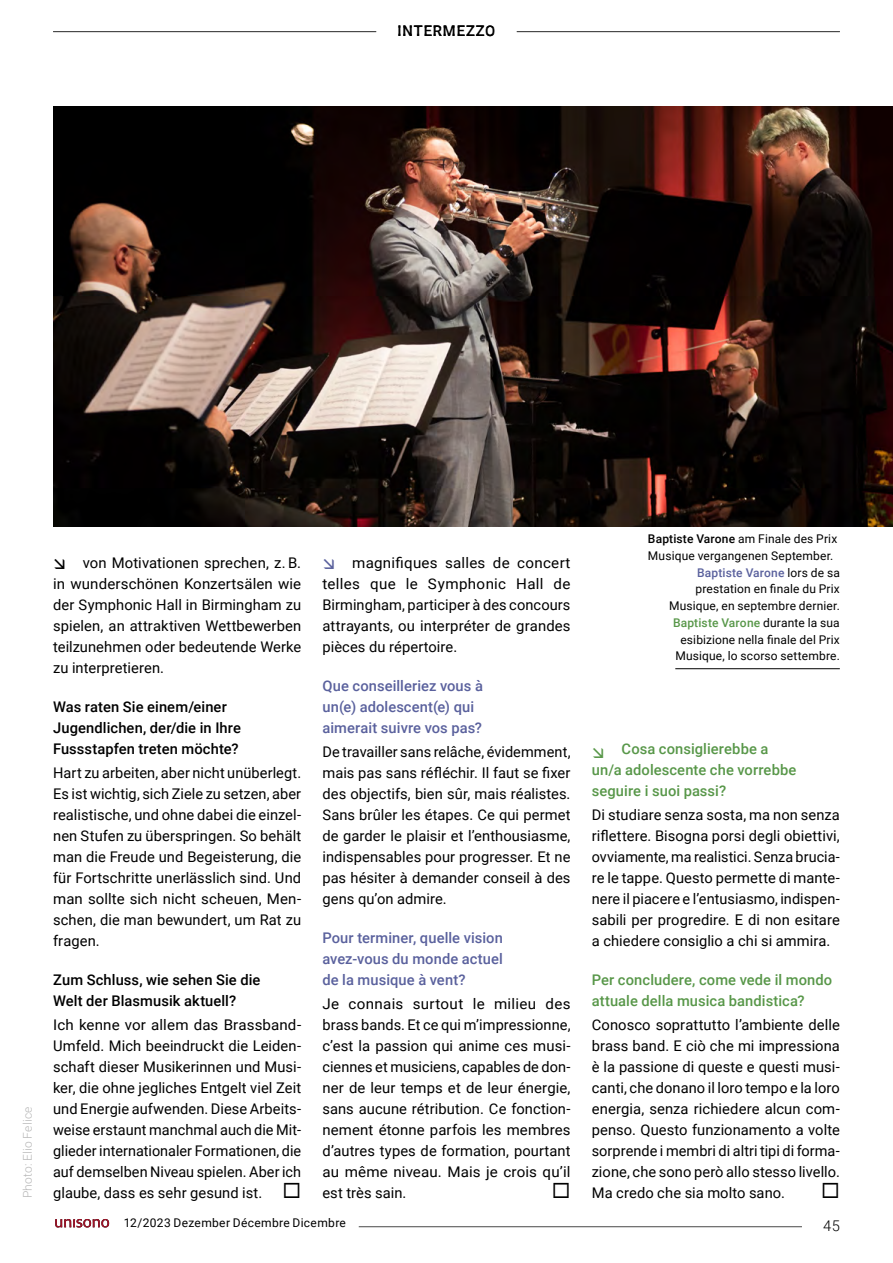
<style>
.page{position:relative;width:893px;height:1263px;background:#fff}
.page>*{position:absolute;margin:0;border:0;box-sizing:border-box;transform-origin:0 0}
.DE_Grundtext_ohne_Einzug{font:14.7px/21px "Roboto";letter-spacing:.005em;color:#000;text-align:justify}
.FR_Grundtext_ohne_Einzug{font:14.7px/21px "Roboto";letter-spacing:.005em;color:#000;text-align:justify}
.IT_Grundtext_ohne_Einzug{font:14.7px/21px "Roboto";letter-spacing:.005em;color:#000;text-align:justify}
.FR_Zwischentitel{font:500 14.7px/21px "Roboto";letter-spacing:.005em;color:#5a619d}
.DE_Zwischentitel{font:500 14.7px/21px "Roboto";letter-spacing:.005em;color:#000}
.IT_Zwischentitel{font:500 14.7px/21px "Roboto";letter-spacing:.005em;color:#589749}
.DE_Zwischentitel-2{font:500 14.7px "Roboto";letter-spacing:.06em;color:#000}
.t1{font:300 14.7px "Roboto";color:#000}
.IT_Legende_unten{font:12px/16.5px "Roboto";letter-spacing:.015em;color:#000;text-align:right}
.FR_Legende_ohne_Linie_re{font:12px/16.5px "Roboto";letter-spacing:.015em;color:#000;text-align:right}
.DE_Legende_ohne_Linie{font:12px/16.5px "Roboto";letter-spacing:.015em;color:#000}
.DE_Bildquelle{font:300 12px "Roboto";letter-spacing:.02em;color:#b6b6b6}
.s1{font-weight:500}
.s2{font-weight:500;color:#5a619d}
.s3{font-weight:500;color:#589749}
</style>
<div class="page">
<hr style="left:359px;top:1226px;width:481px;height:1px;background:#484848">
<div style="left:802px;top:1223px;width:59px;height:6px;background:#fff"></div>
<svg style="left:55px;top:1219px;width:54px;height:8px"></svg>
<hr style="left:53px;top:31px;width:787px;height:1px;background:#484848">
<div style="left:376px;top:28px;width:141px;height:6px;background:#fff"></div>
<img style="left:53px;top:106px;width:840px;height:420px">
<hr style="left:675px;top:668px;width:165px;height:1px;background:#000">
<p class="DE_Zwischentitel-2" style="left:398px;top:21px;width:99px">INTERMEZZO</p>
<p class="DE_Bildquelle" style="left:19px;top:1198px;width:93px;rotate:-90deg">Photo: Elio Felice</p>
<p class="DE_Grundtext_ohne_Einzug" style="left:53px;top:552px;width:250px;text-indent:30px">von Motivationen sprechen, z. B. in wunderschönen Konzertsälen wie der Symphonic Hall in Birmingham zu spielen, an attraktiven Wettbewerben teilzunehmen oder bedeutende Werke zu interpretieren.</p>
<h2 class="DE_Zwischentitel" style="left:53px;top:696px;width:189px">Was raten Sie einem/einer<br>Jugendlichen, der/die in Ihre<br>Fussstapfen treten möchte?</h2>
<p class="DE_Grundtext_ohne_Einzug" style="left:53px;top:762px;width:250px">Hart zu arbeiten, aber nicht unüberlegt.<br>Es ist wichtig, sich Ziele zu setzen, aber realistische, und ohne dabei die einzel&shy;nen Stufen zu überspringen. So behält man die Freude und Begeisterung, die für Fortschritte unerlässlich sind. Und man sollte sich nicht scheuen, Men&shy;schen, die man bewundert, um Rat zu fragen.</p>
<h2 class="DE_Zwischentitel" style="left:53px;top:969px;width:209px">Zum Schluss, wie sehen Sie die<br>Welt der Blasmusik aktuell?</h2>
<p class="DE_Grundtext_ohne_Einzug" style="left:53px;top:1014px;width:250px">Ich kenne vor allem das Brassband-Umfeld. Mich beeindruckt die Leiden&shy;schaft dieser Musikerinnen und Musi&shy;ker, die ohne jegliches Entgelt viel Zeit und Energie aufwenden. Diese Arbeits&shy;weise erstaunt manchmal auch die Mit&shy;glieder internationaler Formationen, die auf demselben Niveau spielen. Aber ich glaube, dass es sehr gesund ist. ◻</p>
<p class="FR_Grundtext_ohne_Einzug" style="left:322px;top:552px;width:250px;text-indent:30px">magnifiques salles de concert telles que le Symphonic Hall de Birmingham, participer à des concours attrayants, ou interpréter de grandes pièces du répertoire.</p>
<h2 class="FR_Zwischentitel" style="left:322px;top:675px;width:162px">Que conseilleriez vous à un(e) adolescent(e) qui aimerait suivre vos pas?</h2>
<p class="FR_Grundtext_ohne_Einzug" style="left:322px;top:741px;width:250px">De travailler sans relâche, évidemment, mais pas sans réfléchir. Il faut se fixer des objectifs, bien sûr, mais réalistes.<br>Sans brûler les étapes. Ce qui permet de garder le plaisir et l’enthousiasme, indispensables pour progresser. Et ne pas hésiter à demander conseil à des gens qu’on admire.</p>
<h2 class="FR_Zwischentitel" style="left:322px;top:927px;width:182px;text-align:justify">Pour terminer, quelle vision avez-vous du monde actuel de la musique à vent?</h2>
<p class="FR_Grundtext_ohne_Einzug" style="left:322px;top:993px;width:250px">Je connais surtout le milieu des brass bands. Et ce qui m’impressionne, c’est la passion qui anime ces musi&shy;ciennes et musiciens, capables de don&shy;ner de leur temps et de leur énergie, sans aucune rétribution. Ce fonction&shy;nement étonne parfois les membres d’autres types de formation, pourtant au même niveau. Mais je crois qu’il est très sain.</p>
<p class="IT_Legende_unten" style="left:124px;top:1214px;width:224px">12/2023 Dezember Décembre Dicembre</p>
<p class="DE_Legende_ohne_Linie" style="left:648px;top:530px;width:191px"><span class="s1">Baptiste Varone</span> am Finale des Prix<br>Musique vergangenen September.</p>
<p class="FR_Legende_ohne_Linie_re" style="left:669px;top:564px;width:172px"><span class="s2">Baptiste Varone</span> lors de sa prestation en finale du Prix<br>Musique, en septembre dernier.</p>
<p class="IT_Legende_unten" style="left:673px;top:614px;width:168px"><span class="s3">Baptiste Varone</span> durante la sua esibizione nella finale del Prix<br>Musique, lo scorso settembre.</p>
<h2 class="IT_Zwischentitel" style="left:592px;top:738px;width:206px;text-indent:30px">Cosa consiglierebbe a un/a adolescente che vorrebbe seguire i suoi passi?</h2>
<p class="IT_Grundtext_ohne_Einzug" style="left:592px;top:804px;width:250px">Di studiare senza sosta, ma non senza riflettere. Bisogna porsi degli obiettivi, ovviamente, ma realistici. Senza brucia&shy;re le tappe. Questo permette di mante&shy;nere il piacere e l’entusiasmo, indispen&shy;sabili per progredire. E di non esitare a chiedere consiglio a chi si ammira.</p>
<h2 class="IT_Zwischentitel" style="left:592px;top:969px;width:242px">Per concludere, come vede il mondo attuale della musica bandistica?</h2>
<p class="IT_Grundtext_ohne_Einzug" style="left:592px;top:1014px;width:250px">Conosco soprattutto l’ambiente delle brass band. E ciò che mi impressiona è la passione di queste e questi musi&shy;canti, che donano il loro tempo e la loro energia, senza richiedere alcun com&shy;penso. Questo funzionamento a volte sorprende i membri di altri tipi di forma&shy;zione, che sono però allo stesso livello.<br>Ma credo che sia molto sano.</p>
<p class="t1" style="left:823px;top:1216px;width:18px">45</p>
</div>
